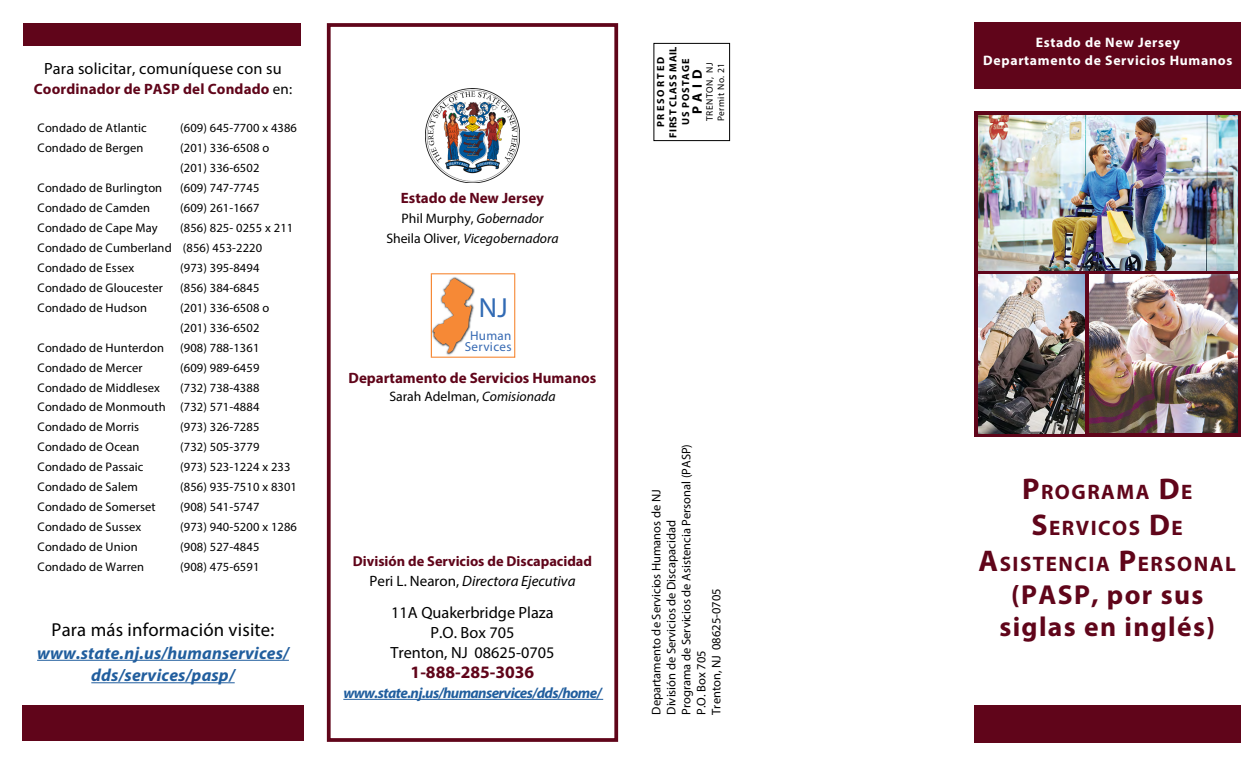
<style>
.page{position:relative;width:1260px;height:765px;background:#fff}
.page>*{position:absolute;margin:0;border:0;box-sizing:border-box;transform-origin:0 0}
.t1{font:27.75px "Myriad Pro";color:#316ab4}
.t2{font:700 27.5px/31.2px "Myriad Pro";letter-spacing:.05em;color:#60051a;text-align:center}
.t3{font:700 21px/36px "Myriad Pro";letter-spacing:.07em;color:#60051a;text-align:center}
.t4{font:18.75px "Myriad Pro";letter-spacing:.01em;color:#000}
.t5{font:italic 700 17.5px/22.5px "Myriad Pro";letter-spacing:.01em;color:#215e9e;text-align:center}
.t6{font:700 17.5px "Myriad Pro";color:#60051a}
.t7{font:16.25px/19.9px "Myriad Pro";color:#000;text-align:center}
.t8{font:700 15px "Myriad Pro";color:#60051a}
.t9{font:italic 700 15px "Myriad Pro";letter-spacing:-.04em;color:#215e9e}
.t10{font:italic 15px "Myriad Pro";color:#000}
.t11{font:700 14.38px "Myriad Pro";color:#60051a}
.t12{font:italic 13.75px/20px "Myriad Pro";color:#000;text-align:center}
.t13{font:700 13.75px/18.8px "Myriad Pro";letter-spacing:.05em;color:#fff;text-align:center}
.t14{font:13.75px "Myriad Pro";color:#000}
.t15{font:700 13.75px "Myriad Pro";color:#000}
.t16{font:13.12px/11.1px "Myriad Pro";letter-spacing:.025em;color:#376ab3;text-align:center}
.t17{font:12.5px/15px "Myriad Pro";letter-spacing:.01em;color:#000}
.t18{font:700 10.25px/12.6px "Myriad Pro";letter-spacing:.085em;color:#000;text-align:center}
.t19{font:9.5px "Myriad Pro";letter-spacing:.05em;color:#000}
.t20{font:9.5px "Myriad Pro";letter-spacing:.07em;color:#000}
.s1{font-weight:400;color:#000}
.s2{font-style:normal}
.s3{font-style:italic}
.s4{font-size:30px}
</style>
<div class="page">
<div style="left:24px;top:24px;width:277px;height:22px;background:#60051a"></div>
<div style="left:22px;top:705px;width:282px;height:36px;background:#60051a"></div>
<div style="left:974px;top:705px;width:267px;height:37px;background:#60051a"></div>
<div style="left:654px;top:43px;width:76px;height:98px;border:1px solid #000"></div>
<div style="left:327px;top:23px;width:291px;height:719px;border:4px solid #60051a"></div>
<hr style="left:37px;top:660px;width:252px;height:1px;background:#215e9e">
<hr style="left:91px;top:682px;width:144px;height:1px;background:#215e9e">
<hr style="left:343px;top:699px;width:260px;height:1px;background:#215e9e">
<div style="left:974px;top:22px;width:267px;height:67px;background:#60051a"></div>
<img style="left:426px;top:88px;width:93px;height:94px">
<div style="left:975px;top:112px;width:266px;height:325px;background:#60051a"></div>
<img style="left:979px;top:115px;width:259px;height:156px">
<img style="left:979px;top:274px;width:106px;height:160px">
<img style="left:1090px;top:274px;width:148px;height:159px">
<svg style="left:431px;top:273px;width:84px;height:85px"></svg>
<p class="t7" style="left:44px;top:58px;width:239px">Para solicitar, comuníquese con su</p>
<p class="t8" style="left:34px;top:79px;width:260px">Coordinador de PASP del Condado <span class="s1">en:</span></p>
<p class="t17" style="left:38px;top:120px;width:111px">Condado de Atlantic</p>
<p class="t17" style="left:180px;top:120px;width:118px">(609) 645-7700 x 4386</p>
<p class="t17" style="left:38px;top:140px;width:107px">Condado de Bergen</p>
<p class="t17" style="left:180px;top:140px;width:91px">(201) 336-6508 o</p>
<p class="t17" style="left:180px;top:160px;width:81px">(201) 336-6502</p>
<p class="t17" style="left:38px;top:180px;width:126px">Condado de Burlington</p>
<p class="t17" style="left:180px;top:180px;width:81px">(609) 747-7745</p>
<p class="t17" style="left:38px;top:200px;width:114px">Condado de Camden</p>
<p class="t17" style="left:180px;top:200px;width:81px">(609) 261-1667</p>
<p class="t17" style="left:38px;top:220px;width:122px">Condado de Cape May</p>
<p class="t17" style="left:180px;top:220px;width:115px">(856) 825- 0255 x 211</p>
<p class="t17" style="left:38px;top:240px;width:226px">Condado de Cumberland (856) 453-2220</p>
<p class="t17" style="left:38px;top:260px;width:98px">Condado de Essex</p>
<p class="t17" style="left:180px;top:260px;width:81px">(973) 395-8494</p>
<p class="t17" style="left:38px;top:280px;width:127px">Condado de Gloucester</p>
<p class="t17" style="left:180px;top:280px;width:81px">(856) 384-6845</p>
<p class="t17" style="left:38px;top:300px;width:111px">Condado de Hudson</p>
<p class="t17" style="left:180px;top:300px;width:91px">(201) 336-6508 o</p>
<p class="t17" style="left:180px;top:320px;width:81px">(201) 336-6502</p>
<p class="t17" style="left:38px;top:340px;width:128px">Condado de Hunterdon</p>
<p class="t17" style="left:180px;top:340px;width:81px">(908) 788-1361</p>
<p class="t17" style="left:38px;top:360px;width:107px">Condado de Mercer</p>
<p class="t17" style="left:180px;top:360px;width:81px">(609) 989-6459</p>
<p class="t17" style="left:38px;top:380px;width:124px">Condado de Middlesex</p>
<p class="t17" style="left:180px;top:380px;width:81px">(732) 738-4388</p>
<p class="t17" style="left:38px;top:399px;width:223px">Condado de Monmouth (732) 571-4884</p>
<p class="t17" style="left:38px;top:419px;width:103px">Condado de Morris</p>
<p class="t17" style="left:180px;top:419px;width:81px">(973) 326-7285</p>
<p class="t17" style="left:38px;top:439px;width:103px">Condado de Ocean</p>
<p class="t17" style="left:180px;top:439px;width:81px">(732) 505-3779</p>
<p class="t17" style="left:38px;top:459px;width:107px">Condado de Passaic</p>
<p class="t17" style="left:180px;top:459px;width:112px">(973) 523-1224 x 233</p>
<p class="t17" style="left:38px;top:479px;width:102px">Condado de Salem</p>
<p class="t17" style="left:180px;top:479px;width:118px">(856) 935-7510 x 8301</p>
<p class="t17" style="left:38px;top:499px;width:120px">Condado de Somerset</p>
<p class="t17" style="left:180px;top:499px;width:81px">(908) 541-5747</p>
<p class="t17" style="left:38px;top:519px;width:105px">Condado de Sussex</p>
<p class="t17" style="left:180px;top:519px;width:118px">(973) 940-5200 x 1286</p>
<p class="t17" style="left:38px;top:539px;width:102px">Condado de Union</p>
<p class="t17" style="left:180px;top:539px;width:81px">(908) 527-4845</p>
<p class="t17" style="left:38px;top:559px;width:108px">Condado de Warren</p>
<p class="t17" style="left:180px;top:559px;width:81px">(908) 475-6591</p>
<p class="t4" style="left:52px;top:618px;width:224px">Para más información visite:</p>
<p class="t5" style="left:37px;top:641px;width:253px">www.state.nj.us/humanservices/ dds/services/pasp/</p>
<p class="t8" style="left:401px;top:188px;width:145px">Estado de New Jersey</p>
<p class="t12" style="left:386px;top:208px;width:174px"><span class="s2">Phil Murphy,</span> Gobernador<br><span class="s2">Sheila Oliver,</span> Vicegobernadora</p>
<p class="t1" style="left:479px;top:290px;width:30px">NJ</p>
<p class="t16" style="left:465px;top:329px;width:48px">Human<br>Services</p>
<p class="t8" style="left:349px;top:368px;width:249px">Departamento de Servicios Humanos</p>
<p class="t14" style="left:389px;top:387px;width:168px">Sarah Adelman, <span class="s3">Comisionada</span></p>
<p class="t11" style="left:353px;top:552px;width:241px">División de Servicios de Discapacidad</p>
<p class="t10" style="left:370px;top:572px;width:207px"><span class="s2">Peri L. Nearon,</span> Directora Ejecutiva</p>
<p class="t7" style="left:390px;top:603px;width:166px">11A Quakerbridge Plaza<br>P.O. Box 705<br>Trenton, NJ 08625-0705</p>
<p class="t6" style="left:411px;top:661px;width:125px">1-888-285-3036</p>
<p class="t9" style="left:343px;top:683px;width:260px">www.state.nj.us/humanservices/dds/home/</p>
<p class="t18" style="left:654px;top:138px;width:93px;rotate:-90deg">PRESORTED<br>FIRST CLASS MAIL<br>US POSTAGE</p>
<p class="t15" style="left:688px;top:114px;width:46px;rotate:-90deg">P A I D</p>
<p class="t20" style="left:704px;top:121px;width:60px;rotate:-90deg">TRENTON, NJ</p>
<p class="t19" style="left:715px;top:121px;width:60px;rotate:-90deg">Permit No. 21</p>
<p class="t17" style="left:648px;top:715px;width:272px;rotate:-90deg">Departamento de Servicios Humanos de NJ<br>División de Servicios de Discapacidad<br>Programa de Servicios de Asistencia Personal (PASP)<br>P.O. Box 705<br>Trenton, NJ 08625-0705</p>
<p class="t13" style="left:983px;top:32px;width:251px">Estado de New Jersey<br>Departamento de Servicios Humanos</p>
<p class="t3" style="left:979px;top:474px;width:259px"><span class="s4">P</span>ROGRAMA <span class="s4">D</span>E<br><span class="s4">S</span>ERVICOS <span class="s4">D</span>E<br><span class="s4">A</span>SISTENCIA <span class="s4">P</span>ERSONAL</p>
<p class="t2" style="left:999px;top:579px;width:217px">(PASP, por sus siglas en inglés)</p>
</div>
